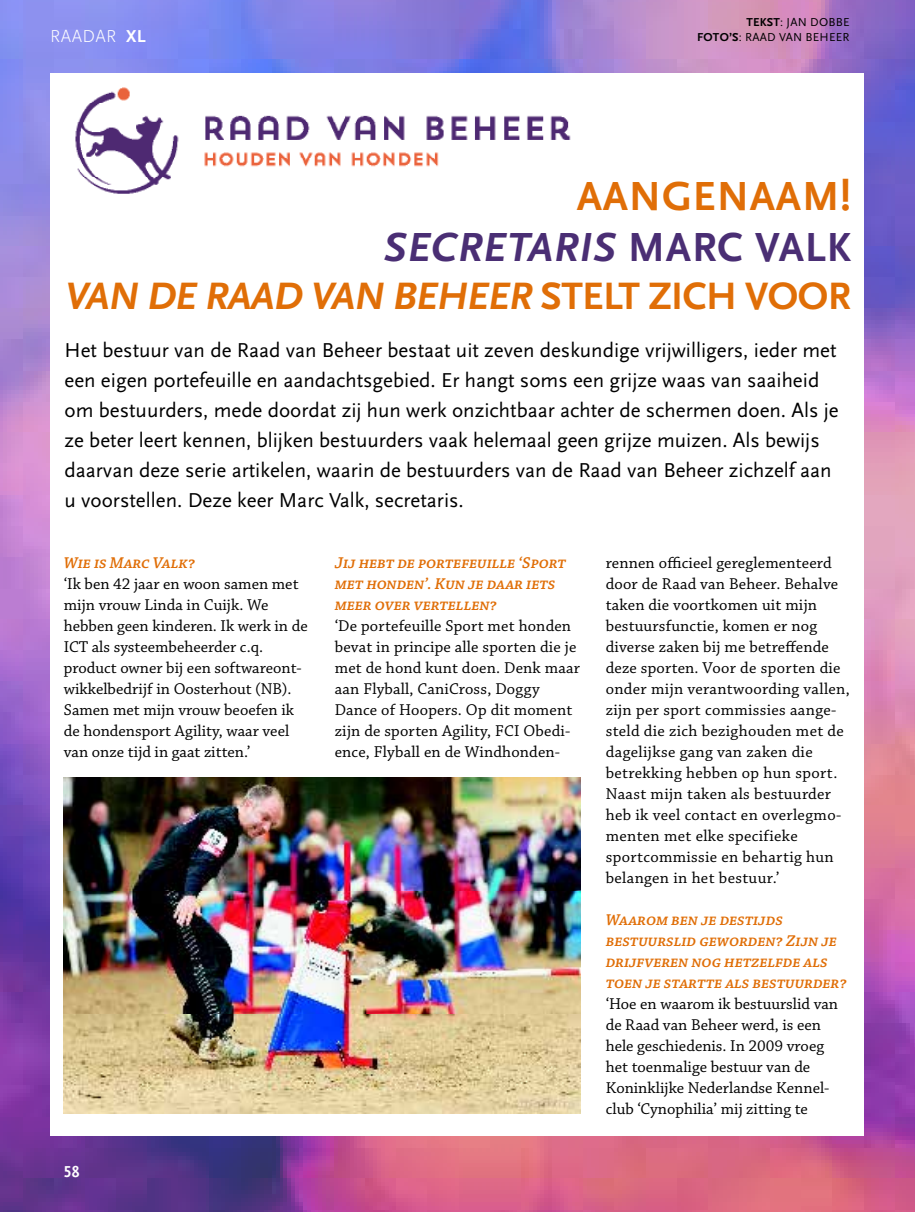
<style>
.page{position:relative;width:915px;height:1212px;background:#fff}
.page>*{position:absolute;margin:0;border:0;box-sizing:border-box;transform-origin:0 0}
.t1{font:700 42.45px/50.8px "Scala Sans Pro";letter-spacing:.02em;color:#e06e07;text-align:right}
.t2{font:italic 700 39.9px "Scala Sans Pro";letter-spacing:-.015em;color:#e06e07}
.t3{font:21px/30px "Scala Sans Pro";color:#000}
.t4{font:300 18px "Scala Sans Pro";letter-spacing:.02em;color:#fff}
.t5{font:16.5px/21px "Chaparral Pro";letter-spacing:.01em;color:#000}
.t6{font:italic 600 16.5px/21px "Chaparral Pro";color:#e06e07}
.t7{font:700 16.5px "Scala Sans Pro";color:#fff;scale:.95 1}
.t8{font:12px/14.4px "Scala Sans Pro";letter-spacing:.02em;color:#000;text-align:right}
.s1{font-weight:700}
.s2{font-style:italic;color:#4a2e74}
.s3{color:#4a2e74}
.s4{font-style:normal}
</style>
<div class="page">
<img style="left:0;top:0;width:914px;height:1212px">
<div style="left:50px;top:73px;width:813px;height:1062px;background:#fff"></div>
<img style="left:64px;top:778px;width:516px;height:336px">
<img style="left:75px;top:87px;width:496px;height:107px">
<p class="t4" style="left:50px;top:26px;width:97px">RAADAR <span class="s1">XL</span></p>
<p class="t8" style="left:696px;top:15px;width:154px"><span class="s1">TEKST</span>: JAN DOBBE<br><span class="s1">FOTO’S</span>: RAAD VAN BEHEER</p>
<h1 class="t1" style="left:384px;top:171px;width:468px">AANGENAAM!<br><span class="s2">SECRETARIS</span> <span class="s3">MARC VALK</span></h1>
<h2 class="t2" style="left:65px;top:272px;width:787px">VAN DE RAAD VAN BEHEER <span class="s4">STELT ZICH VOOR</span></h2>
<p class="t3" style="left:64px;top:335px;width:775px">Het bestuur van de Raad van Beheer bestaat uit zeven deskundige vrijwilligers, ieder met een eigen portefeuille en aandachtsgebied. Er hangt soms een grijze waas van saaiheid om bestuurders, mede doordat zij hun werk onzichtbaar achter de schermen doen. Als je ze beter leert kennen, blijken bestuurders vaak helemaal geen grijze muizen. Als bewijs daarvan deze serie artikelen, waarin de bestuurders van de Raad van Beheer zichzelf aan u voorstellen. Deze keer Marc Valk, secretaris.</p>
<p class="t6" style="left:64px;top:552px;width:133px">Wie is Marc Valk?</p>
<p class="t5" style="left:64px;top:573px;width:245px">‘Ik ben 42 jaar en woon samen met mijn vrouw Linda in Cuijk. We hebben geen kinderen. Ik werk in de<br>ICT als systeembeheerder c.q. product owner bij een softwareont&shy;wikkelbedrijf in Oosterhout (NB).<br>Samen met mijn vrouw beoefen ik de hondensport Agility, waar veel van onze tijd in gaat zitten.’</p>
<p class="t7" style="left:64px;top:1161px;width:18px">58</p>
<p class="t6" style="left:334px;top:552px;width:232px">Jij hebt de portefeuille ‘Sport met honden’. Kun je daar iets meer over vertellen?</p>
<p class="t5" style="left:334px;top:616px;width:246px">‘De portefeuille Sport met honden bevat in principe alle sporten die je met de hond kunt doen. Denk maar aan Flyball, CaniCross, Doggy<br>Dance of Hoopers. Op dit moment zijn de sporten Agility, FCI Obedi&shy;ence, Flyball en de Windhonden-</p>
<p class="t5" style="left:605px;top:553px;width:245px">rennen officieel gereglementeerd door de Raad van Beheer. Behalve taken die voortkomen uit mijn bestuursfunctie, komen er nog diverse zaken bij me betreffende deze sporten. Voor de sporten die onder mijn verantwoording vallen, zijn per sport commissies aange&shy;steld die zich bezighouden met de dagelijkse gang van zaken die betrekking hebben op hun sport.<br>Naast mijn taken als bestuurder heb ik veel contact en overlegmo&shy;menten met elke specifieke sportcommissie en behartig hun belangen in het bestuur.’</p>
<p class="t6" style="left:605px;top:910px;width:242px">Waarom ben je destijds bestuurslid geworden? Zijn je drijfveren nog hetzelfde als toen je startte als bestuurder?</p>
<p class="t5" style="left:605px;top:994px;width:234px">‘Hoe en waarom ik bestuurslid van de Raad van Beheer werd, is een hele geschiedenis. In 2009 vroeg het toenmalige bestuur van de<br>Koninklijke Nederlandse Kennel&shy;club ‘Cynophilia’ mij zitting te</p>
</div>
